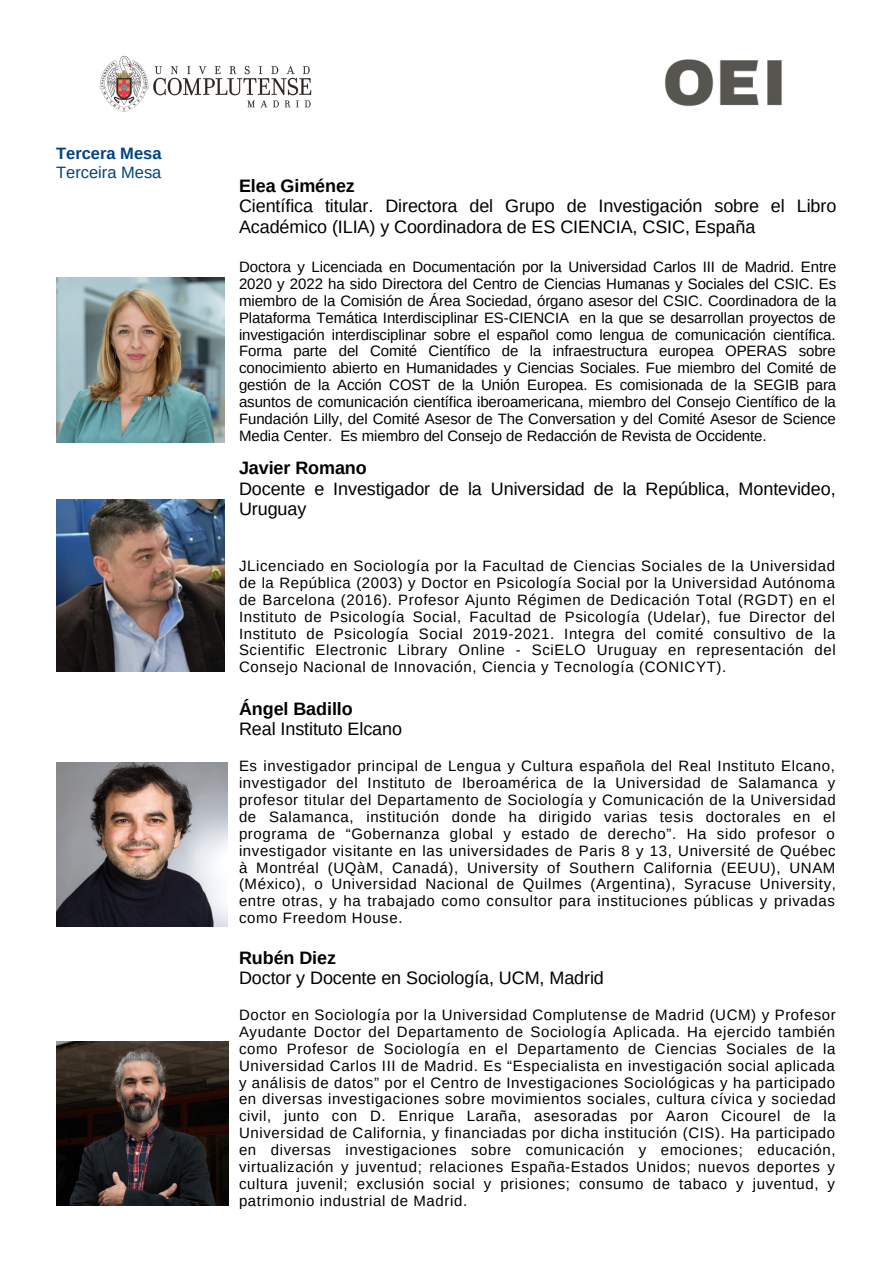
<style>
.page{position:relative;width:893px;height:1264px;background:#fff}
.page>*{position:absolute;margin:0;border:0;box-sizing:border-box;transform-origin:0 0}
.t1{font:18px/20.2px "Arimo";letter-spacing:-.005em;color:#000}
.t2{font:700 18px "Arimo";letter-spacing:-.005em;color:#000}
.t3{font:16.5px "Arimo";color:#014380}
.t4{font:700 16.5px "Arimo";color:#014380}
.t5{font:15px/16.8px "Arimo";letter-spacing:.04em;color:#000;text-align:justify}
</style>
<div class="page">
<img style="left:665px;top:59px;width:117px;height:48px">
<img style="left:99px;top:55px;width:213px;height:57px">
<img style="left:56px;top:499px;width:169px;height:172px">
<img style="left:56px;top:762px;width:171px;height:164px">
<img style="left:56px;top:1041px;width:172px;height:164px">
<img style="left:56px;top:278px;width:169px;height:164px">
<p class="t4" style="left:56px;top:144px;width:107px">Tercera Mesa</p>
<p class="t3" style="left:56px;top:163px;width:107px">Terceira Mesa</p>
<p class="t2" style="left:239px;top:176px;width:117px">Elea Giménez</p>
<p class="t1" style="left:239px;top:196px;width:599px">Científica titular. Directora del Grupo de Investigación sobre el Libro<br>Académico (ILIA) y Coordinadora de ES CIENCIA, CSIC, España</p>
<p class="t5" style="left:239px;top:258px;width:599px">Doctora y Licenciada en Documentación por la Universidad Carlos III de Madrid. Entre 2020 y 2022 ha sido Directora del Centro de Ciencias Humanas y Sociales del CSIC. Es miembro de la Comisión de Área Sociedad, órgano asesor del CSIC. Coordinadora de la Plataforma Temática Interdisciplinar ES-CIENCIA en la que se desarrollan proyectos de investigación interdisciplinar sobre el español como lengua de comunicación científica.<br>Forma parte del Comité Científico de la infraestructura europea OPERAS sobre conocimiento abierto en Humanidades y Ciencias Sociales. Fue miembro del Comité de gestión de la Acción COST de la Unión Europea. Es comisionada de la SEGIB para asuntos de comunicación científica iberoamericana, miembro del Consejo Científico de la Fundación Lilly, del Comité Asesor de The Conversation y del Comité Asesor de Science Media Center. Es miembro del Consejo de Redacción de Revista de Occidente.</p>
<p class="t2" style="left:239px;top:458px;width:129px">Javier Romano</p>
<p class="t1" style="left:239px;top:478px;width:598px">Docente e Investigador de la Universidad de la República, Montevideo,<br>Uruguay</p>
<p class="t5" style="left:239px;top:557px;width:598px">JLicenciado en Sociología por la Facultad de Ciencias Sociales de la Universidad de la República (2003) y Doctor en Psicología Social por la Universidad Autónoma de Barcelona (2016). Profesor Ajunto Régimen de Dedicación Total (RGDT) en el Instituto de Psicología Social, Facultad de Psicología (Udelar), fue Director del Instituto de Psicología Social 2019-2021. Integra del comité consultivo de la Scientific Electronic Library Online - SciELO Uruguay en representación del Consejo Nacional de Innovación, Ciencia y Tecnología (CONICYT).</p>
<p class="t2" style="left:239px;top:699px;width:115px">Ángel Badillo</p>
<p class="t1" style="left:239px;top:719px;width:164px">Real Instituto Elcano</p>
<p class="t5" style="left:239px;top:757px;width:598px">Es investigador principal de Lengua y Cultura española del Real Instituto Elcano, investigador del Instituto de Iberoamérica de la Universidad de Salamanca y profesor titular del Departamento de Sociología y Comunicación de la Universidad de Salamanca, institución donde ha dirigido varias tesis doctorales en el programa de “Gobernanza global y estado de derecho”. Ha sido profesor o investigador visitante en las universidades de Paris 8 y 13, Université de Québec à Montréal (UQàM, Canadá), University of Southern California (EEUU), UNAM (México), o Universidad Nacional de Quilmes (Argentina), Syracuse University, entre otras, y ha trabajado como consultor para instituciones públicas y privadas como Freedom House.</p>
<p class="t2" style="left:239px;top:947px;width:99px">Rubén Diez</p>
<p class="t1" style="left:239px;top:967px;width:366px">Doctor y Docente en Sociología, UCM, Madrid</p>
<p class="t5" style="left:239px;top:1006px;width:598px">Doctor en Sociología por la Universidad Complutense de Madrid (UCM) y Profesor Ayudante Doctor del Departamento de Sociología Aplicada. Ha ejercido también como Profesor de Sociología en el Departamento de Ciencias Sociales de la Universidad Carlos III de Madrid. Es “Especialista en investigación social aplicada y análisis de datos” por el Centro de Investigaciones Sociológicas y ha participado en diversas investigaciones sobre movimientos sociales, cultura cívica y sociedad civil, junto con D. Enrique Laraña, asesoradas por Aaron Cicourel de la Universidad de California, y financiadas por dicha institución (CIS). Ha participado en diversas investigaciones sobre comunicación y emociones; educación, virtualización y juventud; relaciones España-Estados Unidos; nuevos deportes y cultura juvenil; exclusión social y prisiones; consumo de tabaco y juventud, y patrimonio industrial de Madrid.</p>
</div>
